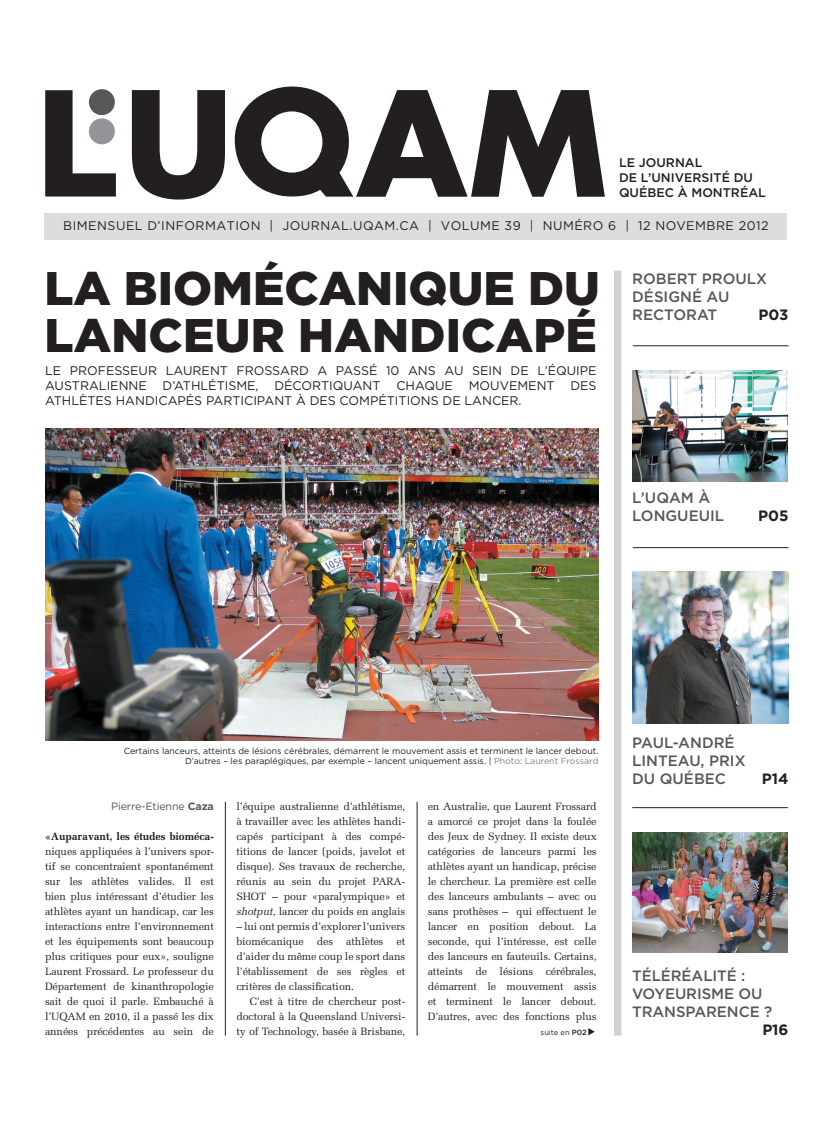
<style>
.page{position:relative;width:833px;height:1125px;background:#fff}
.page>*{position:absolute;margin:0;border:0;box-sizing:border-box;transform-origin:0 0}
.t1{font:900 47.12px/46.9px "Gotham";color:#231f20}
.t2{font:500 15px "Gotham";color:#57585a}
.t3{font:700 15px "Gotham";color:#231f20}
.t4{font:12.5px "Gotham";letter-spacing:.04em;color:#231f20}
.t5{font:500 12.5px/15px "Gotham";color:#231f20}
.t6{font:10.62px/15px "Melior";letter-spacing:-.01em;color:#231f20;text-align:justify}
.t7{font:700 10.62px "Melior";letter-spacing:-.01em;color:#231f20}
.t8{font:10.62px "Gotham";letter-spacing:-.01em;color:#57585a}
.t9{font:8.75px/10px "Gotham";color:#231f20;text-align:right}
.t10{font:7.5px "Gotham";color:#231f20}
.s1{color:#808285}
.s2{font-weight:700}
.s3{font-style:italic}
.s4{font-weight:500}
</style>
<div class="page">
<div style="left:44px;top:213px;width:743px;height:27px;background:#dcdddf"></div>
<svg style="left:132px;top:90px;width:93px;height:110px"></svg>
<svg style="left:45px;top:90px;width:71px;height:107px"></svg>
<div style="left:89px;top:89px;width:26px;height:26px;background:#57585a;border-radius:50%"></div>
<div style="left:89px;top:118px;width:26px;height:26px;background:#939598;border-radius:50%"></div>
<svg style="left:235px;top:87px;width:370px;height:110px"></svg>
<div style="left:614px;top:271px;width:7px;height:765px;background:#d1d2d4"></div>
<hr style="left:632px;top:547px;width:156px;height:1px;background:#231f20">
<hr style="left:632px;top:346px;width:156px;height:1px;background:#231f20">
<img style="left:632px;top:371px;width:156px;height:110px">
<img style="left:632px;top:571px;width:156px;height:152px">
<img style="left:632px;top:833px;width:156px;height:119px">
<hr style="left:225px;top:802px;width:1px;height:234px;background:#231f20">
<hr style="left:417px;top:802px;width:1px;height:234px;background:#231f20">
<hr style="left:632px;top:807px;width:156px;height:1px;background:#231f20">
<img style="left:45px;top:429px;width:553px;height:312px">
<p class="t5" style="left:619px;top:155px;width:148px">LE JOURNAL<br>DE L’UNIVERSITÉ DU<br>QUÉBEC À MONTRÉAL</p>
<p class="t4" style="left:63px;top:219px;width:238px">BIMENSUEL D’INFORMATION | journal</p>
<p class="t4" style="left:349px;top:219px;width:420px">.UQAM.CA | VOLUME 39 | NUMÉRO 6 | 12 NOVEMBRE 2012</p>
<h1 class="t1" style="left:44px;top:264px;width:557px">LA BIOMÉCANIQUE DU<br>LANCEUR HANDICAPÉ</h1>
<p class="t4" style="left:45px;top:364px;width:35px">Le professeur</p>
<p class="t4" style="left:166px;top:364px;width:18px">Laurent</p>
<p class="t4" style="left:236px;top:364px;width:19px">Frossard</p>
<p class="t4" style="left:317px;top:364px;width:28px">a passé</p>
<p class="t4" style="left:386px;top:364px;width:32px">10 ans</p>
<p class="t4" style="left:444px;top:364px;width:10px">au</p>
<p class="t4" style="left:472px;top:364px;width:8px">sein</p>
<p class="t4" style="left:510px;top:364px;width:10px">de</p>
<p class="t4" style="left:537px;top:364px;width:20px">l’équipe</p>
<p class="t4" style="left:45px;top:379px;width:10px">australienne</p>
<p class="t4" style="left:163px;top:379px;width:47px">d’athlétisme</p>
<p class="t4" style="left:256px;top:379px;width:5px">,</p>
<p class="t4" style="left:274px;top:379px;width:10px">décortiquant</p>
<p class="t4" style="left:396px;top:379px;width:29px">chaque</p>
<p class="t4" style="left:468px;top:379px;width:11px">mouvement</p>
<p class="t4" style="left:570px;top:379px;width:10px">des</p>
<p class="t4" style="left:45px;top:394px;width:52px">athlètes</p>
<p class="t4" style="left:116px;top:394px;width:19px">handicapés</p>
<p class="t4" style="left:206px;top:394px;width:9px">participant</p>
<p class="t4" style="left:296px;top:394px;width:23px">à des</p>
<p class="t4" style="left:339px;top:394px;width:10px">compétitions</p>
<p class="t4" style="left:442px;top:394px;width:32px">de lancer</p>
<p class="t4" style="left:518px;top:394px;width:5px">.</p>
<h2 class="t2" style="left:632px;top:270px;width:12px">ROBERT</h2>
<h2 class="t2" style="left:701px;top:270px;width:22px">PROUL</h2>
<h2 class="t2" style="left:756px;top:270px;width:12px">X</h2>
<h2 class="t2" style="left:632px;top:288px;width:10px">DÉSI</h2>
<h2 class="t2" style="left:668px;top:288px;width:50px">GNÉ AU</h2>
<h2 class="t2" style="left:632px;top:306px;width:12px">RECTORAT</h2>
<h2 class="t3" style="left:758px;top:306px;width:32px">P03</h2>
<h2 class="t2" style="left:632px;top:489px;width:37px">L’UQAM</h2>
<h2 class="t2" style="left:698px;top:489px;width:10px">À</h2>
<h2 class="t2" style="left:632px;top:507px;width:12px">LON</h2>
<h2 class="t2" style="left:665px;top:507px;width:21px">GUEUIL</h2>
<h2 class="t3" style="left:758px;top:507px;width:32px">P05</h2>
<p class="t9" style="left:124px;top:746px;width:476px">Certains lanceurs, atteints de lésions cérébrales, démarrent le mouvement assis et terminent le lancer debout.<br>D’autres – les paraplégiques, par exemple – lancent uniquement assis. | <span class="s1">Photo: Laurent Frossard</span></p>
<p class="t8" style="left:111px;top:800px;width:104px">Pierre-Etienne <span class="s2">Caza</span></p>
<p class="t7" style="left:45px;top:830px;width:170px">«Auparavant, les études bioméca-</p>
<p class="t6" style="left:45px;top:844px;width:170px">niques appliquées à l’univers spor&shy;tif se concentraient spontanément sur les athlètes valides. Il est bien plus intéressant d’étudier les athlètes ayant un handicap, car les interactions entre l’environnement et les équipements sont beaucoup plus critiques pour eux», souligne Laurent Frossard. Le professeur du Département de kinanthropologie sait de quoi il parle. Embauché à l’UQAM en 2010, il a passé les dix années précédentes au sein de</p>
<p class="t6" style="left:236px;top:799px;width:170px">l’équipe australienne d’athlétisme, à travailler avec les athlètes handi&shy;capés participant à des compé&shy;titions de lancer (poids, javelot et disque). Ses travaux de recherche, réunis au sein du projet PARA-SHOT – pour «paralympique» et <span class="s3">shotput</span>, lancer du poids en anglais</p>
<p class="t6" style="left:236px;top:919px;width:170px">– lui ont permis d’explorer l’univers biomécanique des athlètes et d’aider du même coup le sport dans l’établissement de ses règles et critères de classification.</p>
<p class="t6" style="left:236px;top:994px;width:170px;text-indent:13px">C’est à titre de chercheur post&shy;doctoral à la Queensland Universi&shy;ty of Technology, basée à Brisbane,</p>
<p class="t6" style="left:428px;top:799px;width:170px">en Australie, que Laurent Frossard a amorcé ce projet dans la foulée des Jeux de Sydney. Il existe deux catégories de lanceurs parmi les athlètes ayant un handicap, précise le chercheur. La première est celle des lanceurs ambulants – avec ou sans prothèses – qui effectuent le lancer en position debout. La seconde, qui l’intéresse, est celle des lanceurs en fauteuils. Certains, atteints de lésions cérébrales, démarrent le mouvement assis et terminent le lancer debout.<br>D’autres, avec des fonctions plus</p>
<p class="t10" style="left:540px;top:1028px;width:48px">suite en <span class="s4">P02</span></p>
<h2 class="t2" style="left:632px;top:734px;width:21px">PAUL</h2>
<h2 class="t2" style="left:672px;top:734px;width:18px">-ANDRÉ</h2>
<h2 class="t2" style="left:632px;top:752px;width:11px">LINTEAU</h2>
<h2 class="t2" style="left:700px;top:752px;width:47px">, PRIX</h2>
<h2 class="t2" style="left:632px;top:770px;width:40px">DU QUÉBEC</h2>
<h2 class="t3" style="left:761px;top:770px;width:28px">P14</h2>
<h2 class="t2" style="left:632px;top:967px;width:11px">TÉLÉRÉALITÉ</h2>
<h2 class="t2" style="left:741px;top:967px;width:6px">:</h2>
<h2 class="t2" style="left:632px;top:985px;width:44px">VOYEURISME</h2>
<h2 class="t2" style="left:738px;top:985px;width:12px">OU</h2>
<h2 class="t2" style="left:632px;top:1003px;width:12px">TRANS</h2>
<h2 class="t2" style="left:685px;top:1003px;width:21px">PARENCE</h2>
<h2 class="t2" style="left:764px;top:1003px;width:10px">?</h2>
<h2 class="t3" style="left:762px;top:1021px;width:28px">P16</h2>
</div>
